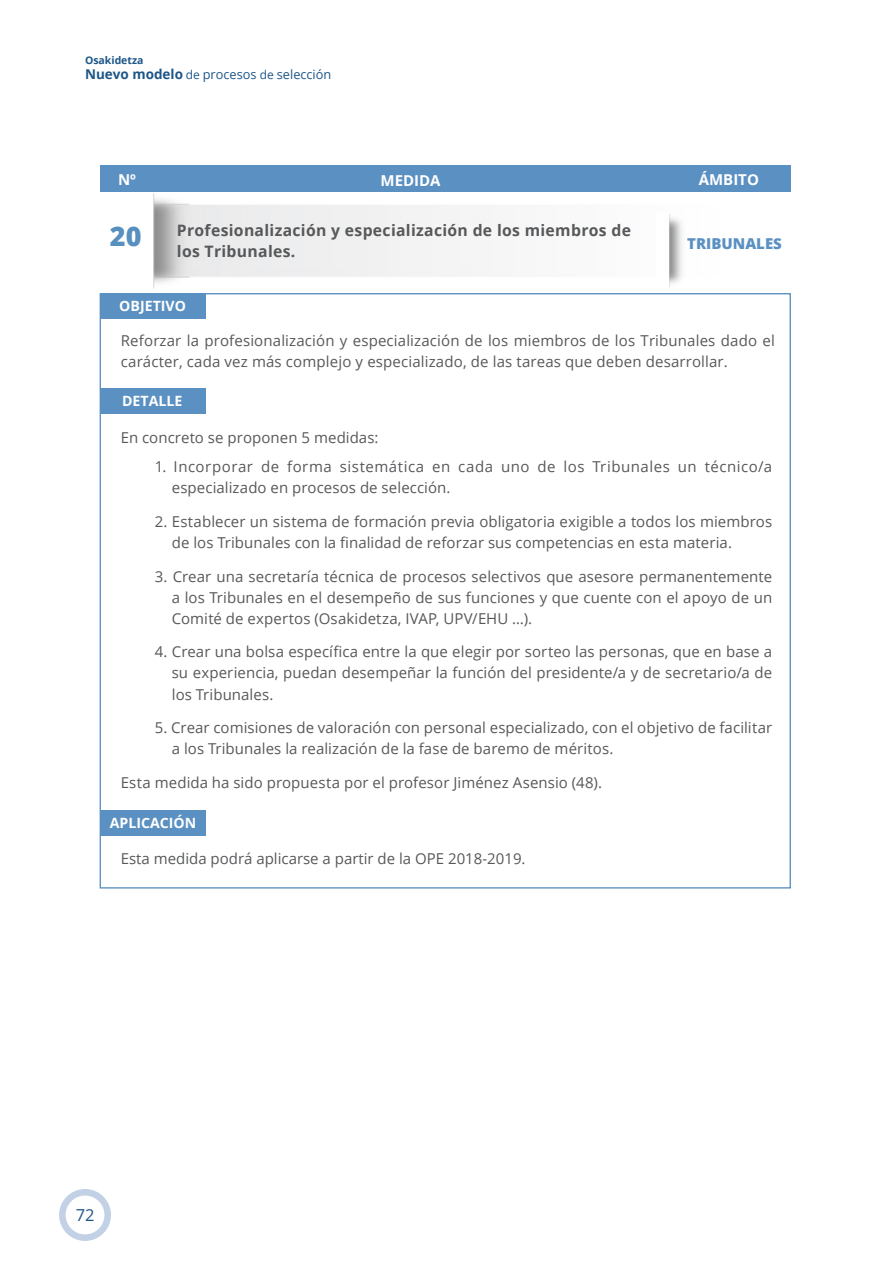
<style>
.page{position:relative;width:893px;height:1263px;background:#fff}
.page>*{position:absolute;margin:0;border:0;box-sizing:border-box;transform-origin:0 0}
.titulo_azul{font:800 27px "Open Sans";color:#5790c0}
.t1{font:16.5px "Open Sans";color:#1d5687}
.texto{font:700 15.75px "Open Sans";letter-spacing:.02em;color:#57585a}
.texto-2{font:15px/21px "Open Sans";letter-spacing:.005em;color:#57585a}
.texto-3{font:15px/21px "Open Sans";letter-spacing:.03em;color:#57585a}
.texto-4{font:700 15px "Open Sans";color:#fff}
.texto-5{font:800 15px "Open Sans";color:#5a90c2}
.texto-6{font:700 14.1px "Open Sans";color:#fff}
.t2{font:12.75px "Open Sans";color:#1d5687}
.t3{font:700 10.5px "Open Sans";color:#1d5687}
.s1{font-weight:700;font-size:13.5px}
.s2{font-size:12px}
</style>
<div class="page">
<div style="left:59px;top:1189px;width:52px;height:52px;border:7px solid #c2d1e6;border-radius:50%"></div>
<img style="left:153px;top:193px;width:339px;height:96px">
<img style="left:669px;top:214px;width:13px;height:74px">
<div style="left:100px;top:293px;width:106px;height:26px;background:#5a90c2"></div>
<div style="left:100px;top:389px;width:105px;height:25px;background:#5a90c2"></div>
<div style="left:101px;top:810px;width:105px;height:25px;background:#5a90c2"></div>
<div style="left:100px;top:166px;width:691px;height:26px;background:#5a90c2"></div>
<p class="t3" style="left:85px;top:53px;width:60px">Osakidetza</p>
<p class="t2" style="left:85px;top:65px;width:248px"><span class="s1">Nuevo modelo</span> <span class="s2">de</span> procesos <span class="s2">de</span> selección</p>
<p class="texto-4" style="left:118px;top:169px;width:20px">Nº</p>
<p class="texto-4" style="left:381px;top:170px;width:62px">MEDIDA</p>
<p class="texto-4" style="left:699px;top:169px;width:62px">ÁMBITO</p>
<p class="titulo_azul" style="left:110px;top:216px;width:33px">20</p>
<p class="texto" style="left:177px;top:220px;width:456px">Profesionalización y especialización de los miembros de</p>
<p class="texto" style="left:177px;top:240px;width:120px">los Tribunales.</p>
<p class="texto-5" style="left:687px;top:232px;width:96px">TRIBUNALES</p>
<p class="texto-6" style="left:119px;top:295px;width:68px">OBJETIVO</p>
<p class="texto-2" style="left:121px;top:329px;width:655px">Reforzar la profesionalización y especialización de los miembros de los Tribunales dado el carácter, cada vez más complejo y especializado, de las tareas que deben desarrollar.</p>
<p class="texto-6" style="left:122px;top:391px;width:62px">DETALLE</p>
<p class="texto-2" style="left:121px;top:426px;width:259px">En concreto se proponen 5 medidas:</p>
<p class="texto-3" style="left:172px;top:456px;width:602px;text-indent:-17px">1. Incorporar de forma sistemática en cada uno de los Tribunales un técnico/a especializado en procesos de selección.</p>
<p class="texto-2" style="left:172px;top:511px;width:602px;text-indent:-17px">2. Establecer un sistema de formación previa obligatoria exigible a todos los miembros de los Tribunales con la finalidad de reforzar sus competencias en esta materia.</p>
<p class="texto-2" style="left:172px;top:565px;width:602px;text-align:justify;text-indent:-17px">3. Crear una secretaría técnica de procesos selectivos que asesore permanentemente a los Tribunales en el desempeño de sus funciones y que cuente con el apoyo de un Comité de expertos (Osakidetza, IVAP, UPV/EHU …).</p>
<p class="texto-2" style="left:172px;top:641px;width:602px;text-align:justify;text-indent:-17px">4. Crear una bolsa específica entre la que elegir por sorteo las personas, que en base a su experiencia, puedan desempeñar la función del presidente/a y de secretario/a de los Tribunales.</p>
<p class="texto-2" style="left:172px;top:717px;width:602px;text-indent:-17px">5. Crear comisiones de valoración con personal especializado, con el objetivo de facilitar a los Tribunales la realización de la fase de baremo de méritos.</p>
<p class="texto-2" style="left:121px;top:772px;width:483px">Esta medida ha sido propuesta por el profesor Jiménez Asensio (48).</p>
<p class="texto-6" style="left:110px;top:813px;width:88px">APLICACIÓN</p>
<p class="texto-2" style="left:121px;top:848px;width:406px">Esta medida podrá aplicarse a partir de la OPE 2018-2019.</p>
<p class="t1" style="left:76px;top:1203px;width:20px">72</p>
</div>
